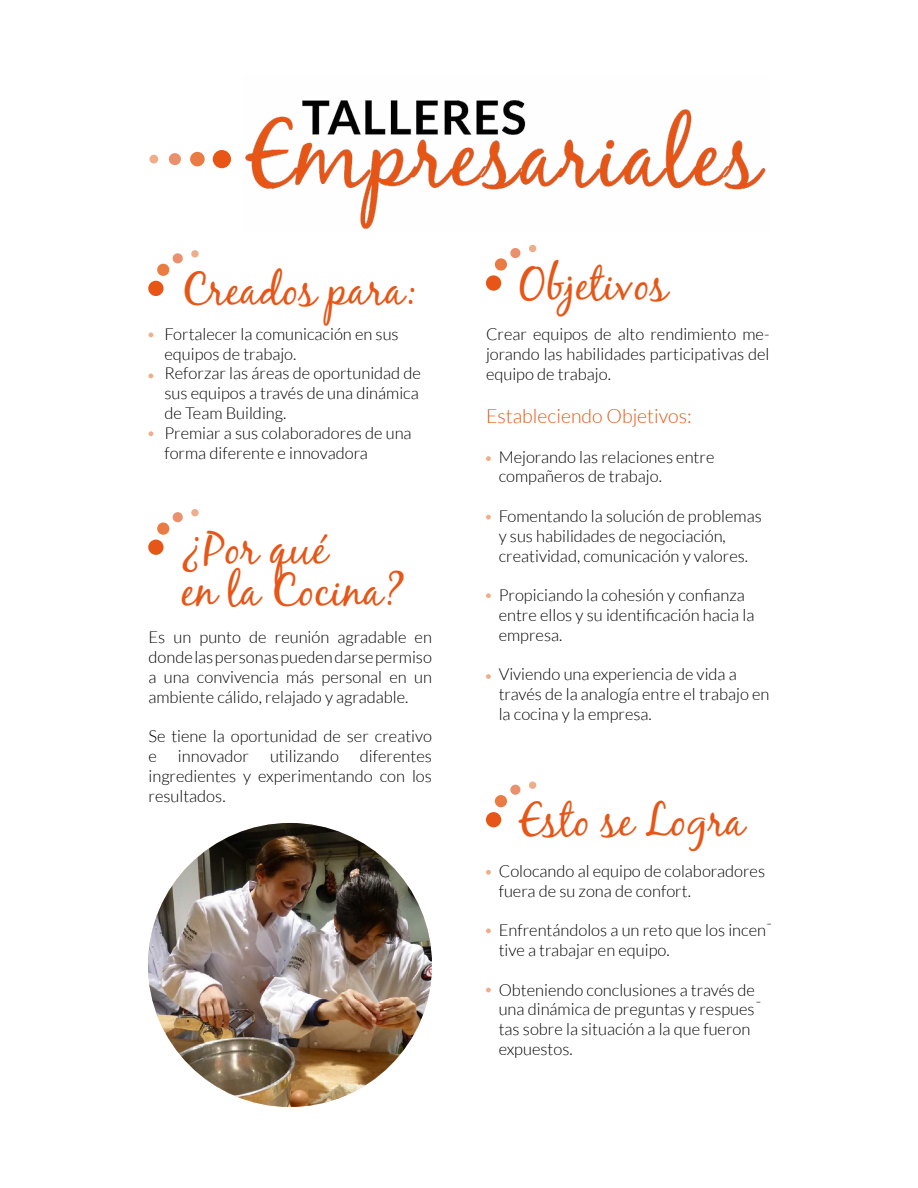
<style>
.page{position:relative;width:918px;height:1188px;background:#fff}
.page>*{position:absolute;margin:0;border:0;box-sizing:border-box;transform-origin:0 0}
.t1{font:45px/42px "Black Jack";color:#e75617}
.t2{font:300 19.5px "Lato";color:#e75617}
.t3{font:300 16.5px/19.8px "Lato";color:#000}
</style>
<div class="page">
<div style="left:148px;top:281px;width:16px;height:15px;background:#e75617;border-radius:50%"></div>
<div style="left:157px;top:264px;width:12px;height:12px;background:#e97b43;border-radius:50%"></div>
<div style="left:173px;top:253px;width:10px;height:10px;background:#eb906c;border-radius:50%"></div>
<div style="left:191px;top:250px;width:8px;height:8px;background:#efae89;border-radius:50%"></div>
<div style="left:148px;top:540px;width:16px;height:15px;background:#e75617;border-radius:50%"></div>
<div style="left:157px;top:523px;width:12px;height:12px;background:#e97b43;border-radius:50%"></div>
<div style="left:173px;top:512px;width:10px;height:10px;background:#eb906c;border-radius:50%"></div>
<div style="left:191px;top:509px;width:8px;height:7px;background:#efae89;border-radius:50%"></div>
<div style="left:486px;top:275px;width:15px;height:16px;background:#e75617;border-radius:50%"></div>
<div style="left:495px;top:258px;width:12px;height:13px;background:#e97b43;border-radius:50%"></div>
<div style="left:510px;top:248px;width:10px;height:10px;background:#eb906c;border-radius:50%"></div>
<div style="left:529px;top:245px;width:7px;height:7px;background:#efae89;border-radius:50%"></div>
<div style="left:486px;top:812px;width:15px;height:15px;background:#e75617;border-radius:50%"></div>
<div style="left:495px;top:795px;width:12px;height:12px;background:#e97b43;border-radius:50%"></div>
<div style="left:510px;top:785px;width:10px;height:10px;background:#eb906c;border-radius:50%"></div>
<div style="left:529px;top:781px;width:7px;height:8px;background:#efae89;border-radius:50%"></div>
<img style="left:245px;top:100px;width:521px;height:129px">
<div style="left:213px;top:150px;width:18px;height:18px;background:#e75617;border-radius:50%"></div>
<div style="left:190px;top:152px;width:15px;height:14px;background:#e97b43;border-radius:50%"></div>
<div style="left:169px;top:153px;width:12px;height:12px;background:#eb906c;border-radius:50%"></div>
<div style="left:149px;top:155px;width:9px;height:9px;background:#efae89;border-radius:50%"></div>
<svg style="left:486px;top:456px;width:5px;height:5px"></svg>
<svg style="left:486px;top:870px;width:5px;height:5px"></svg>
<svg style="left:486px;top:515px;width:5px;height:5px"></svg>
<svg style="left:486px;top:928px;width:5px;height:5px"></svg>
<svg style="left:486px;top:593px;width:5px;height:5px"></svg>
<svg style="left:486px;top:988px;width:5px;height:4px"></svg>
<svg style="left:486px;top:674px;width:5px;height:5px"></svg>
<svg style="left:149px;top:333px;width:4px;height:4px"></svg>
<svg style="left:149px;top:374px;width:4px;height:4px"></svg>
<svg style="left:149px;top:431px;width:4px;height:5px"></svg>
<img style="left:148px;top:823px;width:284px;height:284px;border-radius:142px">
<h1 class="t1" style="left:182px;top:267px;width:237px">Creados para:</h1>
<p class="t3" style="left:164px;top:324px;width:258px">Fortalecer la comunicación en sus equipos de trabajo.<br>Reforzar las áreas de oportunidad de sus equipos a través de una dinámica de Team Building.<br>Premiar a sus colaboradores de una forma diferente e innovadora</p>
<h1 class="t1" style="left:182px;top:526px;width:225px">¿Por qué<br>en la Cocina?</h1>
<p class="t3" style="left:148px;top:628px;width:285px;text-align:justify">Es un punto de reunión agradable en donde las personas pueden darse permiso a una convivencia más personal en un ambiente cálido, relajado y agradable.</p>
<p class="t3" style="left:148px;top:727px;width:285px">Se tiene la oportunidad de ser creativo e</p>
<p class="t3" style="left:148px;top:746px;width:285px;text-align:justify;text-indent:211px">diferentes ingredientes y experimentando con los resultados.</p>
<p class="t3" style="left:178px;top:746px;width:73px">innovador</p>
<p class="t3" style="left:270px;top:746px;width:70px">utilizando</p>
<h1 class="t1" style="left:519px;top:262px;width:150px">Objetivos</h1>
<p class="t3" style="left:486px;top:324px;width:285px;text-align:justify">Crear equipos de alto rendimiento me&shy;jorando las habilidades participativas del equipo de trabajo.</p>
<p class="t2" style="left:486px;top:406px;width:207px">Estableciendo Objetivos:</p>
<p class="t3" style="left:499px;top:447px;width:217px">Mejorando las relaciones entre compañeros de trabajo.</p>
<p class="t3" style="left:499px;top:506px;width:265px">Fomentando la solución de problemas y sus habilidades de negociación, creatividad, comunicación y valores.</p>
<p class="t3" style="left:499px;top:585px;width:257px">Propiciando la cohesión y confianza entre ellos y su identificación hacia la empresa.</p>
<p class="t3" style="left:499px;top:665px;width:272px">Viviendo una experiencia de vida a través de la analogía entre el trabajo en la cocina y la empresa.</p>
<h1 class="t1" style="left:519px;top:799px;width:227px">Esto se Logra</h1>
<p class="t3" style="left:499px;top:861px;width:268px">Colocando al equipo de colaboradores fuera de su zona de confort.</p>
<p class="t3" style="left:499px;top:921px;width:269px">Enfrentándolos a un reto que los incen tive a trabajar en equipo.</p>
<p class="t3" style="left:499px;top:980px;width:258px">Obteniendo conclusiones a través de una dinámica de preguntas y respues tas sobre la situación a la que fueron expuestos.</p>
<p class="t3" style="left:766px;top:913px;width:7px">-</p>
<p class="t3" style="left:756px;top:991px;width:7px">-</p>
</div>
